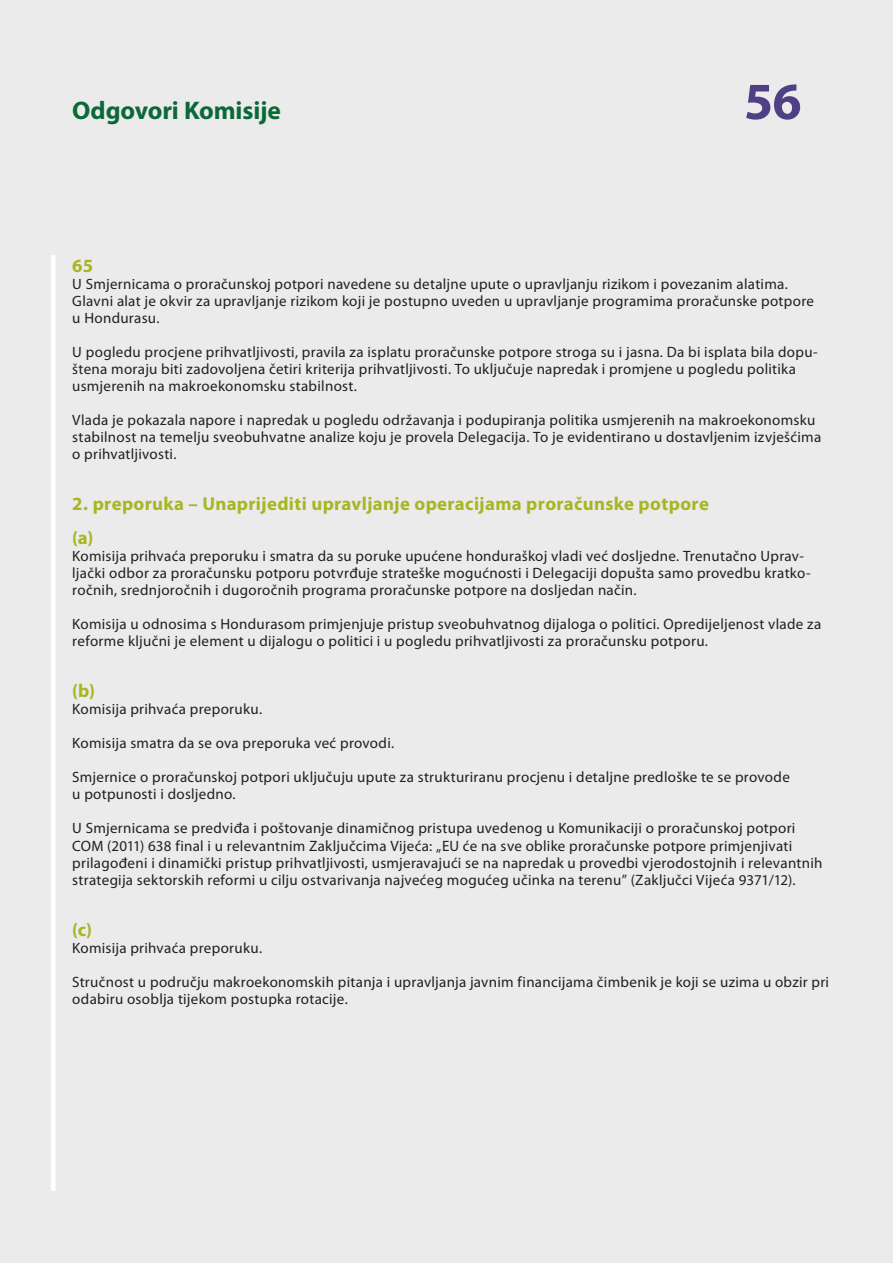
<style>
.page{position:relative;width:893px;height:1263px;background:#ebebeb}
.page>*{position:absolute;margin:0;border:0;box-sizing:border-box;transform-origin:0 0}
.t1{font:700 52.5px "Myriad Pro";color:#4f4085}
.t2{font:700 25.5px "Myriad Pro";letter-spacing:-.005em;color:#0b6938}
.K_03_-_REP_CHIFFRE{font:700 18.75px "Myriad Pro";letter-spacing:.02em;color:#a7b621}
.K_04_-_REP_TEXTE_COU{font:15px/17px "Myriad Pro";letter-spacing:.02em;color:#231f20}
</style>
<div class="page">
<div style="left:51px;top:255px;width:5px;height:936px;background:#fff"></div>
<h2 class="t2" style="left:72px;top:94px;width:210px">Odgovori Komisije</h2>
<h1 class="t1" style="left:744px;top:67px;width:59px">56</h1>
<p class="K_03_-_REP_CHIFFRE" style="left:72px;top:254px;width:22px">65</p>
<p class="K_04_-_REP_TEXTE_COU" style="left:72px;top:276px;width:743px">U Smjernicama o proračunskoj potpori navedene su detaljne upute o upravljanju rizikom i povezanim alatima.<br>Glavni alat je okvir za upravljanje rizikom koji je postupno uveden u upravljanje programima proračunske potpore u Hondurasu.</p>
<p class="K_04_-_REP_TEXTE_COU" style="left:72px;top:344px;width:747px">U pogledu procjene prihvatljivosti, pravila za isplatu proračunske potpore stroga su i jasna. Da bi isplata bila dopu&shy;štena moraju biti zadovoljena četiri kriterija prihvatljivosti. To uključuje napredak i promjene u pogledu politika usmjerenih na makroekonomsku stabilnost.</p>
<p class="K_04_-_REP_TEXTE_COU" style="left:72px;top:412px;width:750px">Vlada je pokazala napore i napredak u pogledu održavanja i podupiranja politika usmjerenih na makroekonomsku stabilnost na temelju sveobuhvatne analize koju je provela Delegacija. To je evidentirano u dostavljenim izvješćima o prihvatljivosti.</p>
<p class="K_03_-_REP_CHIFFRE" style="left:72px;top:492px;width:638px">2. preporuka – Unaprijediti upravljanje operacijama proračunske potpore</p>
<p class="K_03_-_REP_CHIFFRE" style="left:72px;top:526px;width:23px">(a)</p>
<p class="K_04_-_REP_TEXTE_COU" style="left:72px;top:548px;width:740px">Komisija prihvaća preporuku i smatra da su poruke upućene honduraškoj vladi već dosljedne. Trenutačno Uprav&shy;ljački odbor za proračunsku potporu potvrđuje strateške mogućnosti i Delegaciji dopušta samo provedbu kratko&shy;ročnih, srednjoročnih i dugoročnih programa proračunske potpore na dosljedan način.</p>
<p class="K_04_-_REP_TEXTE_COU" style="left:72px;top:616px;width:751px">Komisija u odnosima s Hondurasom primjenjuje pristup sveobuhvatnog dijaloga o politici. Opredijeljenost vlade za reforme ključni je element u dijalogu o politici i u pogledu prihvatljivosti za proračunsku potporu.</p>
<p class="K_03_-_REP_CHIFFRE" style="left:72px;top:679px;width:24px">(b)</p>
<p class="K_04_-_REP_TEXTE_COU" style="left:72px;top:701px;width:191px">Komisija prihvaća preporuku.</p>
<p class="K_04_-_REP_TEXTE_COU" style="left:72px;top:735px;width:323px">Komisija smatra da se ova preporuka već provodi.</p>
<p class="K_04_-_REP_TEXTE_COU" style="left:72px;top:769px;width:719px">Smjernice o proračunskoj potpori uključuju upute za strukturiranu procjenu i detaljne predloške te se provode u potpunosti i dosljedno.</p>
<p class="K_04_-_REP_TEXTE_COU" style="left:72px;top:820px;width:752px">U Smjernicama se predviđa i poštovanje dinamičnog pristupa uvedenog u Komunikaciji o proračunskoj potpori COM (2011) 638 final i u relevantnim Zaključcima Vijeća: „EU će na sve oblike proračunske potpore primjenjivati prilagođeni i dinamički pristup prihvatljivosti, usmjeravajući se na napredak u provedbi vjerodostojnih i relevantnih strategija sektorskih reformi u cilju ostvarivanja najvećeg mogućeg učinka na terenu” (Zaključci Vijeća 9371/12).</p>
<p class="K_03_-_REP_CHIFFRE" style="left:72px;top:917px;width:21px">(c)</p>
<p class="K_04_-_REP_TEXTE_COU" style="left:72px;top:939px;width:191px">Komisija prihvaća preporuku.</p>
<p class="K_04_-_REP_TEXTE_COU" style="left:72px;top:973px;width:758px">Stručnost u području makroekonomskih pitanja i upravljanja javnim financijama čimbenik je koji se uzima u obzir pri odabiru osoblja tijekom postupka rotacije.</p>
</div>
